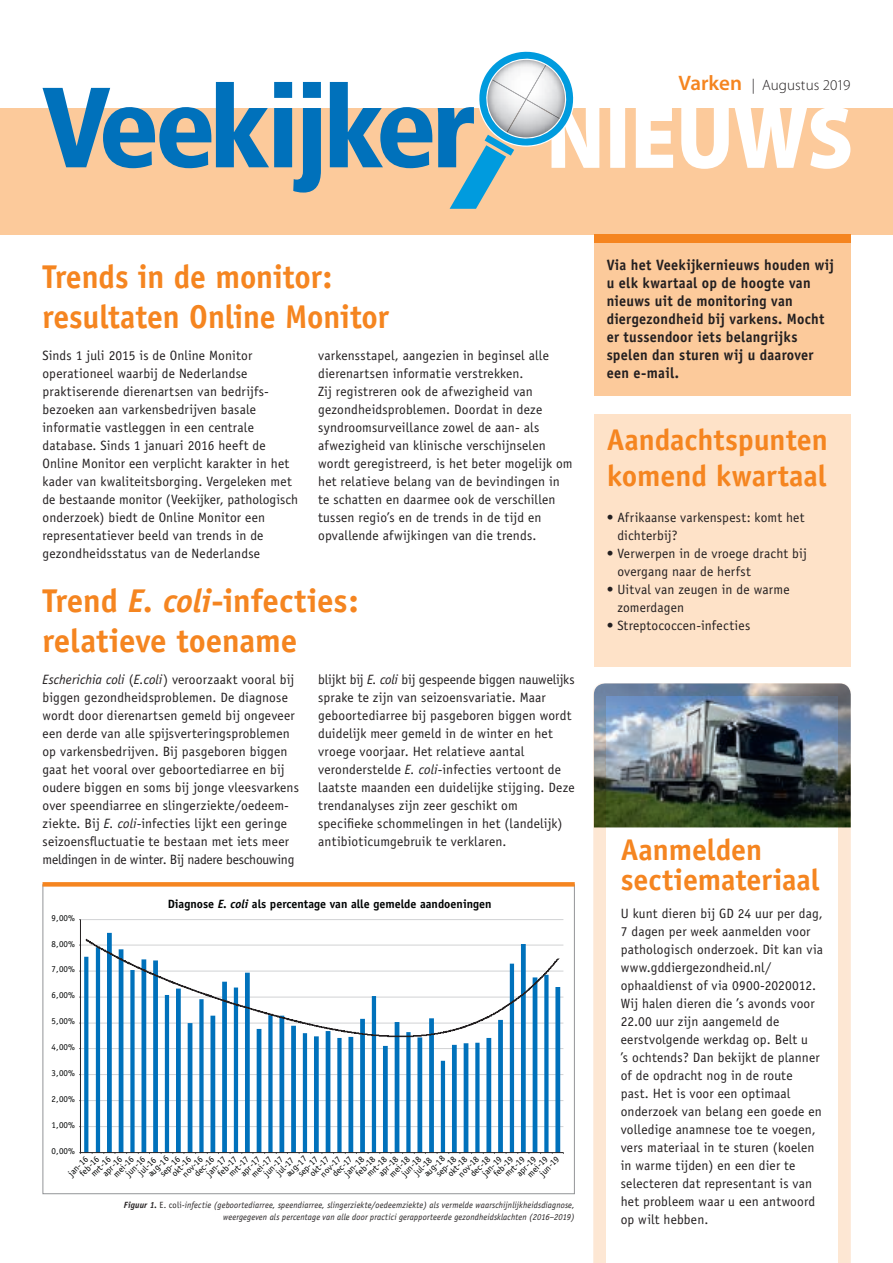
<style>
.page{position:relative;width:893px;height:1263px;background:#fff}
.page>*{position:absolute;margin:0;border:0;box-sizing:border-box;transform-origin:0 0}
.t1{font:700 33px/39.6px "Officina Sans";letter-spacing:-.005em;color:#f58520;scale:.96 1}
.t2{font:700 33px/39.6px "Officina Sans";letter-spacing:-.005em;color:#f58520}
.t3{font:700 30px/30px "Officina Sans";letter-spacing:-.005em;color:#f58520}
.t4{font:700 15px/18px "Officina Sans";letter-spacing:.02em;color:#231f20;scale:.95 1}
.t5{font:300 15px "Myriad Pro";color:#231f20}
.t6{font:13.5px/18px "Officina Sans";letter-spacing:.01em;color:#231f20}
.t7{font:700 12px "Officina Sans";color:#020404}
.t8{font:9px "Officina Sans";color:#020404}
.t9{font:italic 9px/12px "Officina Sans";letter-spacing:.02em;color:#231f20;text-align:right;scale:.95 1}
.s1{font-weight:600;font-size:21px;color:#f58520}
.s2{font-style:italic}
.s3{font-weight:700}
.s4{font-style:normal}
</style>
<div class="page">
<div style="left:0;top:108px;width:893px;height:126px;background:#fcca9b"></div>
<svg style="left:43px;top:82px;width:278px;height:111px"></svg>
<svg style="left:330px;top:82px;width:102px;height:86px"></svg>
<svg style="left:438px;top:51px;width:412px;height:158px"></svg>
<div style="left:594px;top:234px;width:256px;height:9px;background:#f58520"></div>
<div style="left:593px;top:683px;width:258px;height:580px;background:#f58520;opacity:.2"></div>
<svg style="left:606px;top:696px;width:232px;height:567px"></svg>
<div style="left:594px;top:414px;width:256px;height:252px;background:#fee2c8"></div>
<div style="left:594px;top:243px;width:256px;height:152px;background:#fcca9b"></div>
<hr style="left:80px;top:1126px;width:483px;height:1px;background:#d1d2d4">
<hr style="left:80px;top:1100px;width:483px;height:1px;background:#d1d2d4">
<hr style="left:80px;top:1074px;width:483px;height:1px;background:#d1d2d4">
<hr style="left:80px;top:1048px;width:483px;height:1px;background:#d1d2d4">
<hr style="left:80px;top:1023px;width:483px;height:1px;background:#d1d2d4">
<hr style="left:80px;top:997px;width:483px;height:1px;background:#d1d2d4">
<hr style="left:80px;top:971px;width:483px;height:1px;background:#d1d2d4">
<hr style="left:80px;top:945px;width:483px;height:1px;background:#d1d2d4">
<hr style="left:80px;top:919px;width:483px;height:1px;background:#d1d2d4">
<svg style="left:84px;top:933px;width:476px;height:219px"></svg>
<hr style="left:80px;top:919px;width:1px;height:233px;background:#231f20">
<hr style="left:80px;top:1152px;width:483px;height:1px;background:#231f20">
<svg style="left:85px;top:938px;width:475px;height:99px"></svg>
<div style="left:43px;top:882px;width:532px;height:5px;background:#f58520"></div>
<p class="t5" style="left:678px;top:77px;width:174px"><span class="s1">Varken</span> | Augustus 2019</p>
<h1 class="t1" style="left:43px;top:257px;width:362px">Trends in de monitor: resultaten Online Monitor</h1>
<p class="t6" style="left:43px;top:346px;width:257px">Sinds 1 juli 2015 is de Online Monitor operationeel waarbij de Nederlandse praktiserende dierenartsen van bedrijfs&shy;bezoeken aan varkensbedrijven basale informatie vastleggen in een centrale database. Sinds 1 januari 2016 heeft de Online Monitor een verplicht karakter in het kader van kwaliteitsborging. Vergeleken met de bestaande monitor (Veekijker, pathologisch onderzoek) biedt de Online Monitor een representatiever beeld van trends in de gezondheidsstatus van de Nederlandse</p>
<p class="t6" style="left:318px;top:346px;width:256px">varkensstapel, aangezien in beginsel alle dierenartsen informatie verstrekken.<br>Zij registreren ook de afwezigheid van gezondheidsproblemen. Doordat in deze syndroomsurveillance zowel de aan- als afwezigheid van klinische verschijnselen wordt geregistreerd, is het beter mogelijk om het relatieve belang van de bevindingen in te schatten en daarmee ook de verschillen tussen regio’s en de trends in de tijd en opvallende afwijkingen van die trends.</p>
<h1 class="t2" style="left:43px;top:581px;width:318px">Trend <span class="s2">E. coli</span>-infecties: relatieve toename</h1>
<p class="t6" style="left:43px;top:670px;width:258px"><span class="s2">Escherichia coli</span> (<span class="s2">E.coli</span>) veroorzaakt vooral bij biggen gezondheidsproblemen. De diagnose wordt door dierenartsen gemeld bij ongeveer een derde van alle spijsverteringsproblemen op varkensbedrijven. Bij pasgeboren biggen gaat het vooral over geboortediarree en bij oudere biggen en soms bij jonge vleesvarkens over speendiarree en slingerziekte/oedeem&shy;ziekte. Bij <span class="s2">E. coli</span>-infecties lijkt een geringe seizoensfluctuatie te bestaan met iets meer meldingen in de winter. Bij nadere beschouwing</p>
<p class="t6" style="left:318px;top:670px;width:258px">blijkt bij <span class="s2">E. coli</span> bij gespeende biggen nauwelijks sprake te zijn van seizoensvariatie. Maar geboortediarree bij pasgeboren biggen wordt duidelijk meer gemeld in de winter en het vroege voorjaar. Het relatieve aantal veronderstelde <span class="s2">E. coli</span>-infecties vertoont de laatste maanden een duidelijke stijging. Deze trendanalyses zijn zeer geschikt om specifieke schommelingen in het (landelijk) antibioticumgebruik te verklaren.</p>
<p class="t8" style="left:52px;top:913px;width:25px">9,00%</p>
<p class="t8" style="left:52px;top:939px;width:25px">8,00%</p>
<p class="t8" style="left:52px;top:964px;width:25px">7,00%</p>
<p class="t8" style="left:52px;top:990px;width:25px">6,00%</p>
<p class="t8" style="left:52px;top:1016px;width:25px">5,00%</p>
<p class="t8" style="left:52px;top:1042px;width:25px">4,00%</p>
<p class="t8" style="left:52px;top:1067px;width:25px">3,00%</p>
<p class="t8" style="left:52px;top:1093px;width:25px">2,00%</p>
<p class="t8" style="left:52px;top:1119px;width:25px">1,00%</p>
<p class="t7" style="left:168px;top:896px;width:325px">Diagnose <span class="s2">E. coli</span> als percentage van alle gemelde aandoeningen</p>
<p class="t8" style="left:52px;top:1145px;width:25px">0,00%</p>
<p class="t8" style="left:422px;top:1171px;width:27px;rotate:-45deg">aug-18</p>
<p class="t8" style="left:146px;top:1171px;width:27px;rotate:-45deg">aug-16</p>
<p class="t8" style="left:284px;top:1171px;width:27px;rotate:-45deg">aug-17</p>
<p class="t8" style="left:342px;top:1171px;width:25px;rotate:-45deg">jan-18</p>
<p class="t8" style="left:434px;top:1171px;width:26px;rotate:-45deg">sep-18</p>
<p class="t8" style="left:468px;top:1171px;width:26px;rotate:-45deg">dec-18</p>
<p class="t8" style="left:399px;top:1171px;width:25px;rotate:-45deg">jun-18</p>
<p class="t8" style="left:445px;top:1171px;width:25px;rotate:-45deg">okt-18</p>
<p class="t8" style="left:66px;top:1171px;width:25px;rotate:-45deg">jan-16</p>
<p class="t8" style="left:364px;top:1171px;width:26px;rotate:-45deg">mrt-18</p>
<p class="t8" style="left:158px;top:1171px;width:26px;rotate:-45deg">sep-16</p>
<p class="t8" style="left:480px;top:1171px;width:25px;rotate:-45deg">jan-19</p>
<p class="t8" style="left:353px;top:1171px;width:25px;rotate:-45deg">feb-18</p>
<p class="t8" style="left:376px;top:1171px;width:25px;rotate:-45deg">apr-18</p>
<p class="t8" style="left:192px;top:1171px;width:26px;rotate:-45deg">dec-16</p>
<p class="t8" style="left:123px;top:1171px;width:25px;rotate:-45deg">jun-16</p>
<p class="t8" style="left:169px;top:1171px;width:25px;rotate:-45deg">okt-16</p>
<p class="t8" style="left:204px;top:1171px;width:25px;rotate:-45deg">jan-17</p>
<p class="t8" style="left:456px;top:1172px;width:27px;rotate:-45deg">nov-18</p>
<p class="t8" style="left:88px;top:1171px;width:26px;rotate:-45deg">mrt-16</p>
<p class="t8" style="left:387px;top:1172px;width:27px;rotate:-45deg">mei-18</p>
<p class="t8" style="left:296px;top:1171px;width:26px;rotate:-45deg">sep-17</p>
<p class="t8" style="left:537px;top:1171px;width:25px;rotate:-45deg">jun-19</p>
<p class="t8" style="left:502px;top:1171px;width:26px;rotate:-45deg">mrt-19</p>
<p class="t8" style="left:77px;top:1171px;width:25px;rotate:-45deg">feb-16</p>
<p class="t8" style="left:100px;top:1171px;width:25px;rotate:-45deg">apr-16</p>
<p class="t8" style="left:261px;top:1171px;width:25px;rotate:-45deg">jun-17</p>
<p class="t8" style="left:330px;top:1171px;width:26px;rotate:-45deg">dec-17</p>
<p class="t8" style="left:307px;top:1171px;width:25px;rotate:-45deg">okt-17</p>
<p class="t8" style="left:180px;top:1172px;width:27px;rotate:-45deg">nov-16</p>
<p class="t8" style="left:226px;top:1171px;width:26px;rotate:-45deg">mrt-17</p>
<p class="t8" style="left:111px;top:1172px;width:27px;rotate:-45deg">mei-16</p>
<p class="t8" style="left:491px;top:1171px;width:25px;rotate:-45deg">feb-19</p>
<p class="t8" style="left:514px;top:1171px;width:25px;rotate:-45deg">apr-19</p>
<p class="t8" style="left:525px;top:1172px;width:27px;rotate:-45deg">mei-19</p>
<p class="t8" style="left:215px;top:1171px;width:25px;rotate:-45deg">feb-17</p>
<p class="t8" style="left:238px;top:1171px;width:25px;rotate:-45deg">apr-17</p>
<p class="t8" style="left:249px;top:1172px;width:27px;rotate:-45deg">mei-17</p>
<p class="t8" style="left:318px;top:1172px;width:27px;rotate:-45deg">nov-17</p>
<p class="t8" style="left:412px;top:1170px;width:23px;rotate:-45deg">jul-18</p>
<p class="t8" style="left:136px;top:1170px;width:23px;rotate:-45deg">jul-16</p>
<p class="t8" style="left:274px;top:1170px;width:23px;rotate:-45deg">jul-17</p>
<p class="t9" style="left:124px;top:1199px;width:476px"><span class="s3">Figuur 1.</span> <span class="s4">E. coli</span>-infectie (geboortediarree, speendiarree, slingerziekte/oedeemziekte) als vermelde waarschijnlijkheidsdiagnose, weergegeven als percentage van alle door practici gerapporteerde gezondheidsklachten (2016–2019)</p>
<p class="t4" style="left:607px;top:256px;width:241px">Via het Veekijkernieuws houden wij u elk kwartaal op de hoogte van nieuws uit de monitoring van diergezondheid bij varkens. Mocht er tussendoor iets belangrijks spelen dan sturen wij u daarover een e-mail.</p>
<h2 class="t3" style="left:607px;top:421px;width:223px;line-height:36px">Aandachtspunten komend kwartaal</h2>
<p class="t6" style="left:617px;top:508px;width:189px;text-indent:-11px">• Afrikaanse varkenspest: komt het dichterbij?</p>
<p class="t6" style="left:617px;top:544px;width:191px;text-indent:-11px">• Verwerpen in de vroege dracht bij overgang naar de herfst</p>
<p class="t6" style="left:617px;top:580px;width:174px;text-indent:-11px">• Uitval van zeugen in de warme zomerdagen</p>
<p class="t6" style="left:607px;top:616px;width:145px">• Streptococcen-infecties</p>
<h2 class="t3" style="left:621px;top:834px;width:200px">Aanmelden sectiemateriaal</h2>
<p class="t6" style="left:621px;top:904px;width:204px">U kunt dieren bij GD 24 uur per dag,<br>7 dagen per week aanmelden voor pathologisch onderzoek. Dit kan via www.gddiergezondheid.nl/ ophaaldienst of via 0900-2020012.<br>Wij halen dieren die ’s avonds voor<br>22.00 uur zijn aangemeld de eerstvolgende werkdag op. Belt u<br>’s ochtends? Dan bekijkt de planner of de opdracht nog in de route past. Het is voor een optimaal onderzoek van belang een goede en volledige anamnese toe te voegen, vers materiaal in te sturen (koelen in warme tijden) en een dier te selecteren dat representant is van het probleem waar u een antwoord op wilt hebben.</p>
</div>
